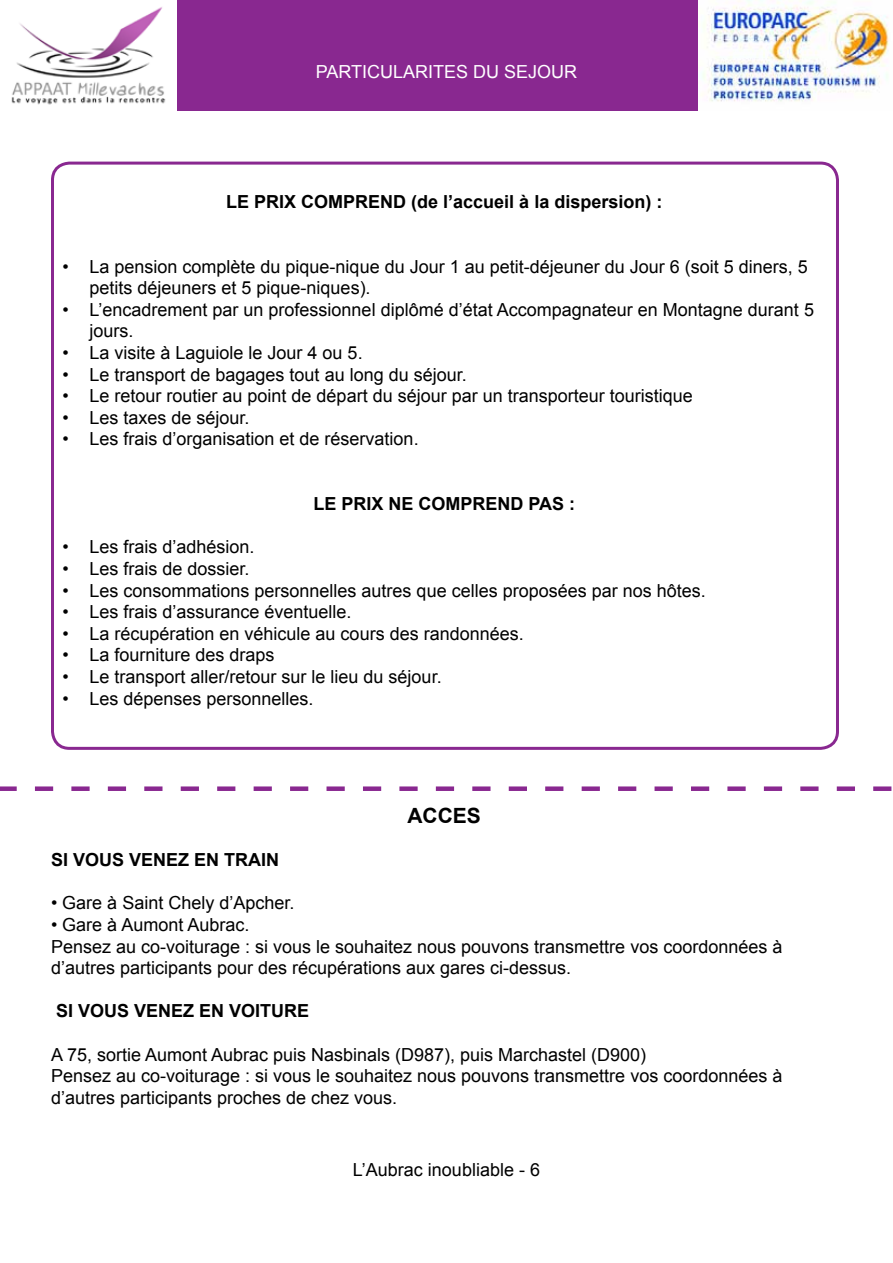
<style>
.page{position:relative;width:893px;height:1263px;background:#fff}
.page>*{position:absolute;margin:0;border:0;box-sizing:border-box;transform-origin:0 0}
.t1{font:700 21px "Arial";color:#000}
.t2{font:18px/21.6px "Arial";color:#000}
.t3{font:700 18px "Arial";color:#000}
.t4{font:18px "Arial";color:#fff}
</style>
<div class="page">
<div style="left:0;top:0;width:893px;height:111px;background:#892890"></div>
<div style="left:51px;top:162px;width:788px;height:588px;border:3px solid #892890;border-radius:17px"></div>
<svg style="left:0;top:786px;width:891px;height:5px"></svg>
<img style="left:698px;top:0;width:195px;height:111px">
<img style="left:0;top:0;width:176px;height:111px">
<p class="t4" style="left:316px;top:60px;width:263px">PARTICULARITES DU SEJOUR</p>
<p class="t4" style="left:307px;top:67px;width:281px">DEROULEMENT DE LA SEMAINE</p>
<p class="t3" style="left:226px;top:189px;width:438px">LE PRIX COMPREND (de l’accueil à la dispersion) :</p>
<p class="t2" style="left:89px;top:256px;width:720px;text-indent:-27px">• La pension complète du pique-nique du Jour 1 au petit-déjeuner du Jour 6 (soit 5 diners, 5 petits déjeuners et 5 pique-niques).</p>
<p class="t2" style="left:89px;top:299px;width:726px;text-indent:-27px">• L’encadrement par un professionnel diplômé d’état Accompagnateur en Montagne durant 5 jours.</p>
<p class="t2" style="left:62px;top:342px;width:302px">• La visite à Laguiole le Jour 4 ou 5.</p>
<p class="t2" style="left:62px;top:364px;width:406px">• Le transport de bagages tout au long du séjour.</p>
<p class="t2" style="left:62px;top:385px;width:632px">• Le retour routier au point de départ du séjour par un transporteur touristique</p>
<p class="t2" style="left:62px;top:407px;width:189px">• Les taxes de séjour.</p>
<p class="t2" style="left:62px;top:428px;width:358px">• Les frais d’organisation et de réservation.</p>
<p class="t3" style="left:313px;top:492px;width:263px">LE PRIX NE COMPREND PAS :</p>
<p class="t2" style="left:62px;top:536px;width:194px">• Les frais d’adhésion.</p>
<p class="t2" style="left:62px;top:558px;width:189px">• Les frais de dossier.</p>
<p class="t2" style="left:62px;top:580px;width:645px">• Les consommations personnelles autres que celles proposées par nos hôtes.</p>
<p class="t2" style="left:62px;top:601px;width:291px">• Les frais d’assurance éventuelle.</p>
<p class="t2" style="left:62px;top:623px;width:463px">• La récupération en véhicule au cours des randonnées.</p>
<p class="t2" style="left:62px;top:644px;width:214px">• La fourniture des draps</p>
<p class="t2" style="left:62px;top:666px;width:381px">• Le transport aller/retour sur le lieu du séjour.</p>
<p class="t2" style="left:62px;top:688px;width:253px">• Les dépenses personnelles.</p>
<p class="t1" style="left:407px;top:802px;width:75px">ACCES</p>
<p class="t3" style="left:51px;top:848px;width:230px">SI VOUS VENEZ EN TRAIN</p>
<p class="t2" style="left:51px;top:892px;width:245px">• Gare à Saint Chely d’Apcher.</p>
<p class="t2" style="left:51px;top:914px;width:733px">• Gare à Aumont Aubrac.<br>Pensez au co-voiturage : si vous le souhaitez nous pouvons transmettre vos coordonnées à d’autres participants pour des récupérations aux gares ci-dessus.</p>
<p class="t3" style="left:56px;top:999px;width:255px">SI VOUS VENEZ EN VOITURE</p>
<p class="t2" style="left:51px;top:1044px;width:733px">A 75, sortie Aumont Aubrac puis Nasbinals (D987), puis Marchastel (D900)<br>Pensez au co-voiturage : si vous le souhaitez nous pouvons transmettre vos coordonnées à d’autres participants proches de chez vous.</p>
<p class="t2" style="left:353px;top:1159px;width:189px">L’Aubrac inoubliable - 6</p>
</div>
